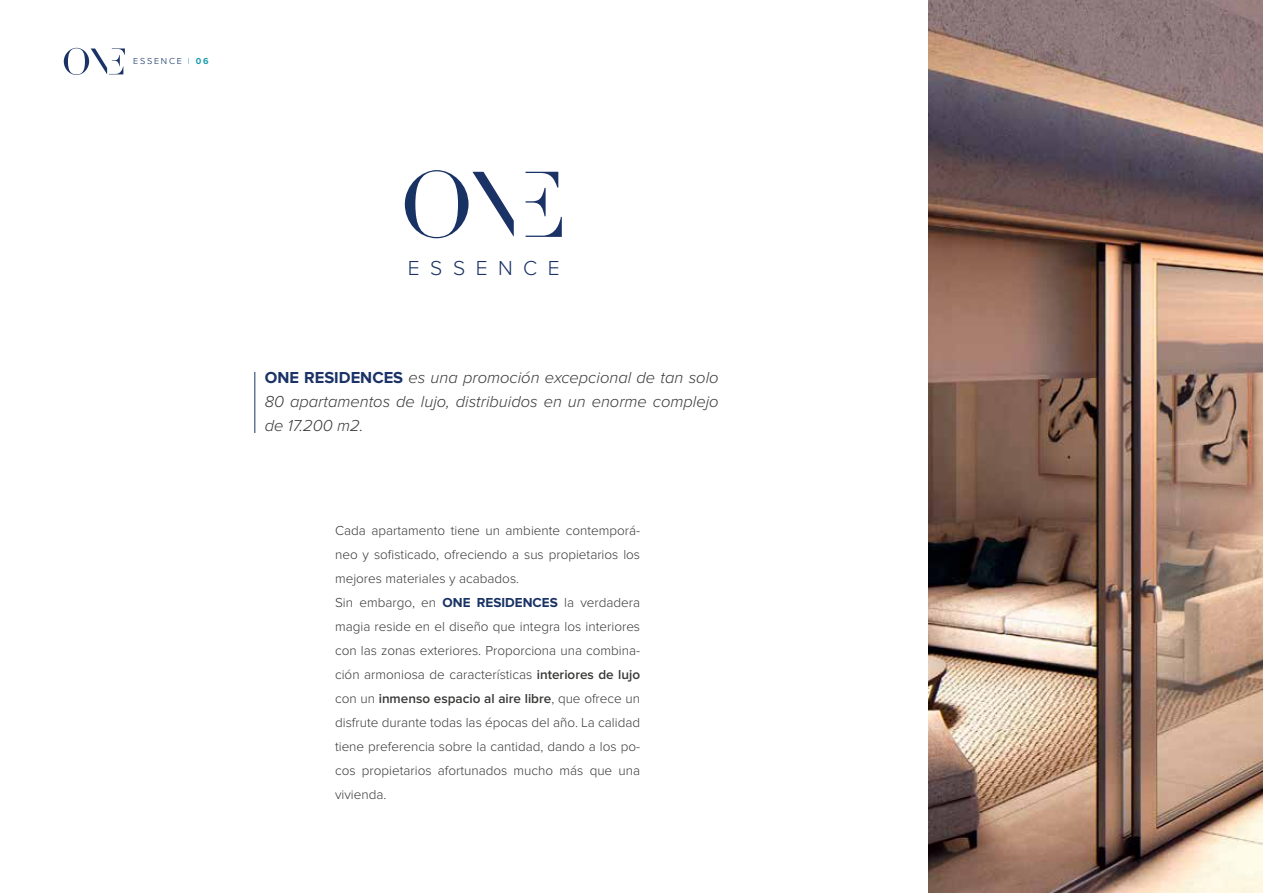
<style>
.page{position:relative;width:1263px;height:893px;background:#fff}
.page>*{position:absolute;margin:0;border:0;box-sizing:border-box;transform-origin:0 0}
.t1{font:300 21px "Proxima Nova";letter-spacing:.5em;color:#1a3265}
.t2{font:italic 300 16.5px/24px "Proxima Nova";color:#383937;text-align:justify}
.t3{font:300 13.5px/24px "Proxima Nova";color:#383937}
.t4{font:300 9px "Proxima Nova";letter-spacing:.2em;color:#082862}
.s1{color:#199eab}
.s2{font-weight:700;color:#199eab}
.s3{font-weight:700;font-style:normal;color:#1a3265}
.s4{font-weight:700;color:#193264}
.s5{font-weight:600}
</style>
<div class="page">
<svg style="left:64px;top:48px;width:61px;height:27px"></svg>
<hr style="left:254px;top:372px;width:1px;height:61px;background:#1a3265">
<img style="left:928px;top:0;width:335px;height:893px">
<svg style="left:526px;top:172px;width:36px;height:65px"></svg>
<svg style="left:405px;top:170px;width:109px;height:68px"></svg>
<p class="t4" style="left:133px;top:56px;width:77px">ESSENCE <span class="s1">I</span> <span class="s2">06</span></p>
<h1 class="t1" style="left:408px;top:256px;width:153px">ESSENCE</h1>
<p class="t2" style="left:265px;top:366px;width:455px"><span class="s3">ONE RESIDENCES</span> es una promoción excepcional de tan solo 80 apartamentos de lujo, distribuidos en un enorme complejo de 17.200 m2.</p>
<p class="t3" style="left:335px;top:518px;width:307px">Cada apartamento tiene un ambiente contemporá&shy;neo y sofisticado, ofreciendo a sus propietarios los mejores materiales y acabados.<br>Sin embargo, en <span class="s4">ONE RESIDENCES</span> la verdadera magia reside en el diseño que integra los interiores con las zonas exteriores. Proporciona una combina&shy;ción armoniosa de características <span class="s5">interiores de lujo </span>con un <span class="s5">inmenso espacio al aire libre</span>, que ofrece un disfrute durante todas las épocas del año. La calidad tiene preferencia sobre la cantidad, dando a los po&shy;cos propietarios afortunados mucho más que una vivienda.</p>
</div>
